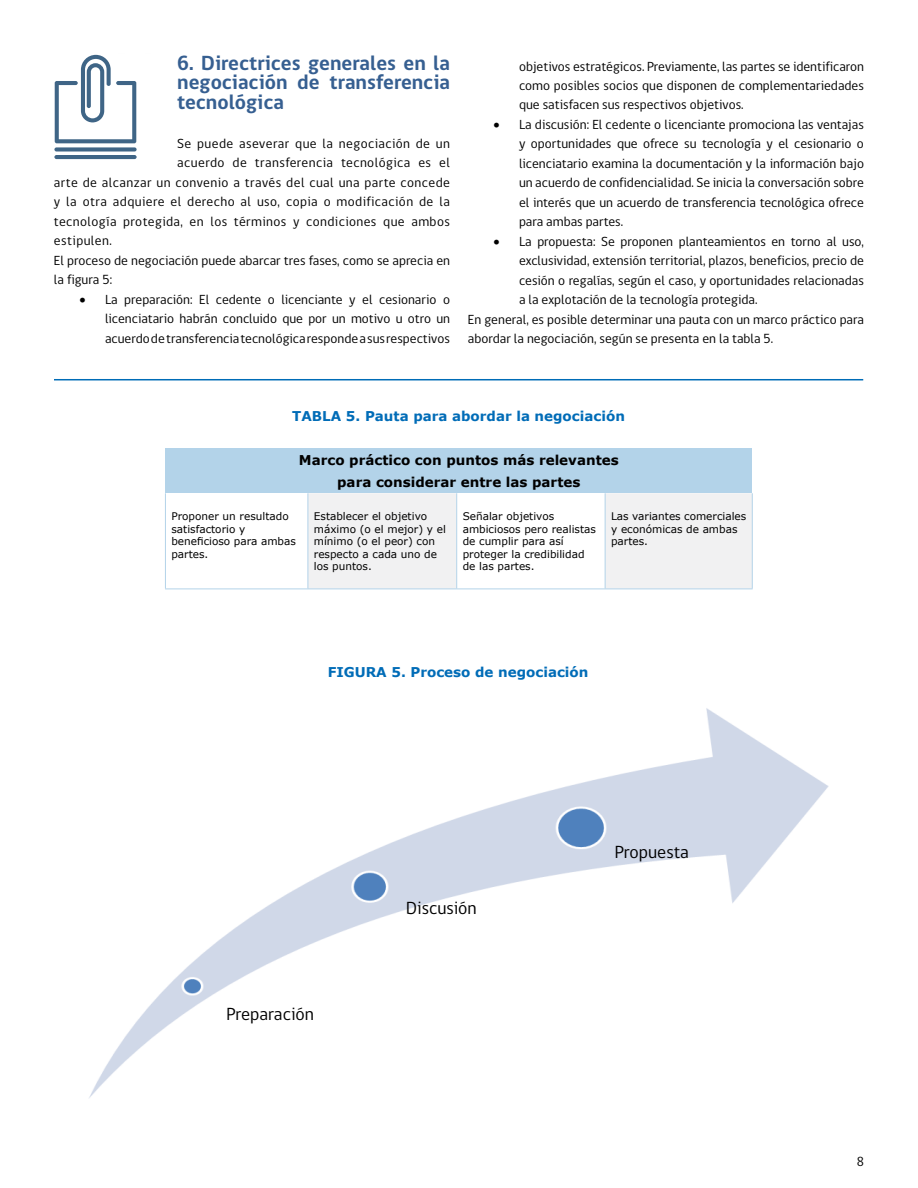
<style>
.page{position:relative;width:918px;height:1188px;background:#fff}
.page>*{position:absolute;margin:0;border:0;box-sizing:border-box;transform-origin:0 0}
.t1{font:700 21px/19.5px "gob CL";color:#365f91;text-align:justify}
.t2{font:18px "gob CL";color:#000}
.t3{font:13.5px/19.5px "gob CL";color:#000;text-align:justify}
.t4{font:13.5px "gob CL";letter-spacing:.03em;color:#000}
.t5{font:700 13.5px "Verdana";color:#006cb7}
.t6{font:700 13.5px/22.2px "Verdana";color:#000;text-align:center}
.t7{font:10.5px/12.6px "Verdana";color:#000}
</style>
<div class="page">
<img style="left:89px;top:708px;width:740px;height:390px">
<div style="left:226px;top:1006px;width:88px;height:14px;background:#fff"></div>
<svg style="left:54px;top:54px;width:83px;height:90px"></svg>
<div style="left:54px;top:147px;width:83px;height:5px;background:#3f6586;border-radius:2px"></div>
<hr style="left:54px;top:155px;width:83px;height:4px;background:#3f6586;border-radius:2px">
<div style="left:165px;top:449px;width:587px;height:44px;background:#b3d3e9"></div>
<svg style="left:309px;top:493px;width:443px;height:96px"></svg>
<hr style="left:165px;top:493px;width:1px;height:96px;background:#b3d3e9">
<hr style="left:308px;top:493px;width:1px;height:96px;background:#b3d3e9">
<hr style="left:456px;top:493px;width:1px;height:96px;background:#b3d3e9">
<hr style="left:605px;top:493px;width:1px;height:96px;background:#b3d3e9">
<hr style="left:752px;top:493px;width:1px;height:96px;background:#b3d3e9">
<hr style="left:165px;top:589px;width:143px;height:1px;background:#b3d3e9">
<hr style="left:308px;top:589px;width:149px;height:1px;background:#b3d3e9">
<hr style="left:457px;top:589px;width:148px;height:1px;background:#b3d3e9">
<hr style="left:605px;top:589px;width:148px;height:1px;background:#b3d3e9">
<hr style="left:54px;top:379px;width:809px;height:1px;background:#006cb7">
<h1 class="t1" style="left:177px;top:54px;width:274px">6. Directrices generales en la negociación de transferencia tecnológica</h1>
<p class="t4" style="left:177px;top:134px;width:274px">Se puede aseverar que la negociación de un</p>
<p class="t4" style="left:177px;top:154px;width:274px">acuerdo de transferencia tecnológica es el</p>
<p class="t4" style="left:54px;top:173px;width:398px">arte de alcanzar un convenio a través del cual una parte concede</p>
<p class="t4" style="left:54px;top:193px;width:397px">y la otra adquiere el derecho al uso, copia o modificación de la</p>
<p class="t4" style="left:54px;top:212px;width:398px">tecnología protegida, en los términos y condiciones que ambos</p>
<p class="t4" style="left:54px;top:231px;width:59px">estipulen.</p>
<p class="t3" style="left:54px;top:251px;width:398px">El proceso de negociación puede abarcar tres fases, como se aprecia en</p>
<p class="t3" style="left:54px;top:270px;width:60px">la figura 5:</p>
<p class="t3" style="left:105px;top:290px;width:347px;text-indent:-26px">• La preparación: El cedente o licenciante y el cesionario o licenciatario habrán concluido que por un motivo u otro un acuerdo de transferencia tecnológica responde a sus respectivos</p>
<p class="t3" style="left:519px;top:57px;width:346px">objetivos estratégicos. Previamente, las partes se identificaron como posibles socios que disponen de complementariedades que satisfacen sus respectivos objetivos.</p>
<p class="t3" style="left:519px;top:115px;width:346px;text-indent:-26px">• La discusión: El cedente o licenciante promociona las ventajas y oportunidades que ofrece su tecnología y el cesionario o licenciatario examina la documentación y la información bajo un acuerdo de confidencialidad. Se inicia la conversación sobre el interés que un acuerdo de transferencia tecnológica ofrece para ambas partes.</p>
<p class="t3" style="left:494px;top:232px;width:372px">• La propuesta: Se proponen planteamientos en torno al uso,</p>
<p class="t3" style="left:519px;top:252px;width:346px">exclusividad, extensión territorial, plazos, beneficios, precio de</p>
<p class="t3" style="left:519px;top:271px;width:346px">cesión o regalías, según el caso, y oportunidades relacionadas</p>
<p class="t3" style="left:519px;top:291px;width:240px">a la explotación de la tecnología protegida.</p>
<p class="t3" style="left:468px;top:310px;width:398px">En general, es posible determinar una pauta con un marco práctico para</p>
<p class="t3" style="left:468px;top:329px;width:307px">abordar la negociación, según se presenta en la tabla 5.</p>
<p class="t5" style="left:292px;top:407px;width:334px">TABLA 5. Pauta para abordar la negociación</p>
<p class="t6" style="left:299px;top:449px;width:321px">Marco práctico con puntos más relevantes para considerar entre las partes</p>
<p class="t7" style="left:171px;top:510px;width:126px">Proponer un resultado satisfactorio y beneficioso para ambas partes.</p>
<p class="t7" style="left:314px;top:510px;width:134px">Establecer el objetivo máximo (o el mejor) y el mínimo (o el peor) con respecto a cada uno de los puntos.</p>
<p class="t7" style="left:463px;top:510px;width:135px">Señalar objetivos ambiciosos pero realistas de cumplir para así proteger la credibilidad de las partes.</p>
<p class="t7" style="left:611px;top:510px;width:137px">Las variantes comerciales y económicas de ambas partes.</p>
<p class="t5" style="left:328px;top:662px;width:262px">FIGURA 5. Proceso de negociación</p>
<h2 class="t2" style="left:226px;top:1002px;width:89px">Preparación</h2>
<h2 class="t2" style="left:406px;top:895px;width:72px">Discusión</h2>
<h2 class="t2" style="left:615px;top:840px;width:76px">Propuesta</h2>
<p class="t3" style="left:857px;top:1152px;width:9px">8</p>
</div>
